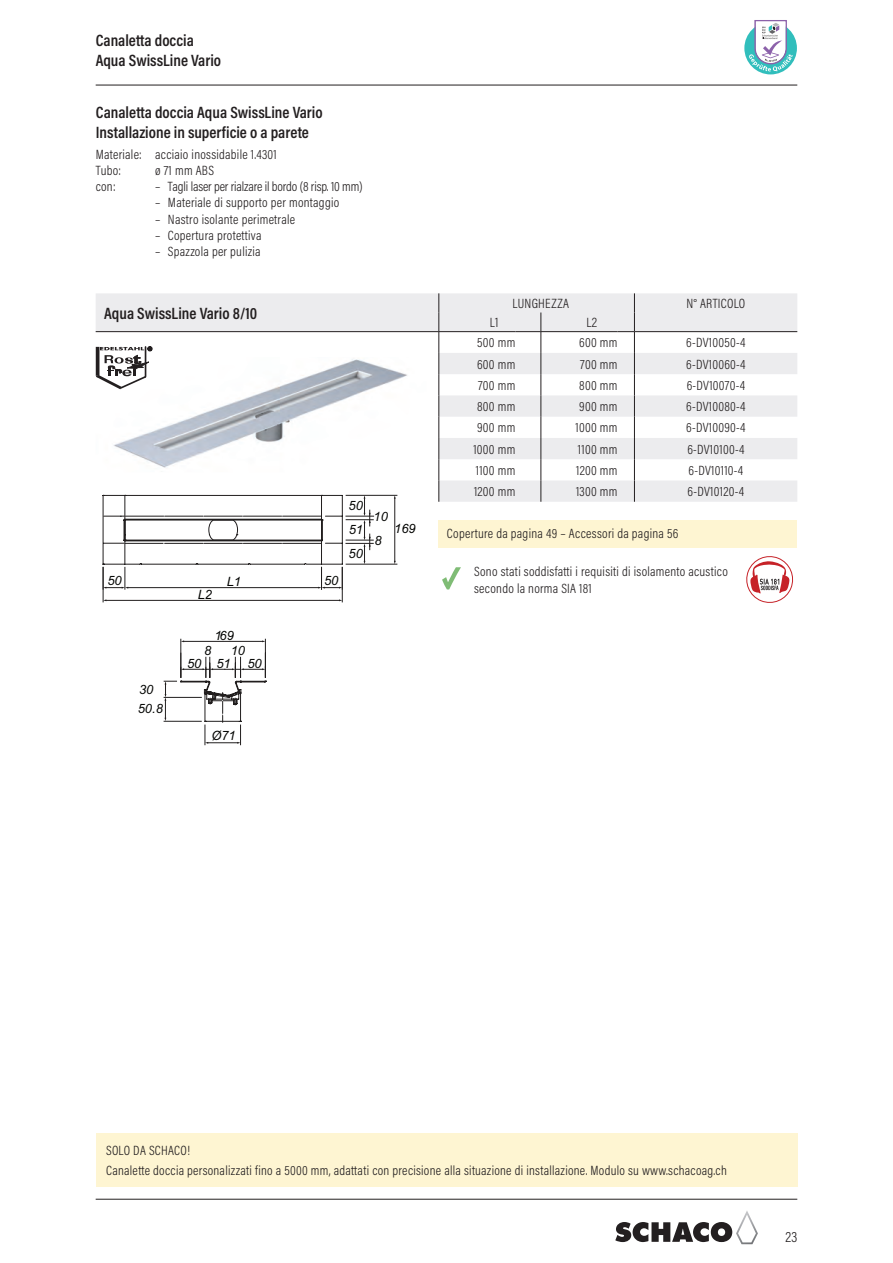
<style>
.page{position:relative;width:893px;height:1263px;background:#fff}
.page>*{position:absolute;margin:0;border:0;box-sizing:border-box;transform-origin:0 0}
.t1{font:600 16.5px/19.8px "Acumin Pro Cond";color:#231f20}
.t2{font:300 15px "Acumin Pro Cond";color:#231f20}
.t3{font:300 13.5px/16.2px "Acumin Pro Cond";letter-spacing:.02em;color:#231f20}
.t4{font:300 13.5px "Acumin Pro Cond";letter-spacing:-.01em;color:#231f20}
.t5{font:italic 12.9px/24.9px "Arial";color:#040503}
.s1{font-size:27px;color:#7fbc75}
</style>
<div class="page">
<hr style="left:96px;top:85px;width:701px;height:1px;background:#231f20">
<hr style="left:96px;top:1199px;width:701px;height:1px;background:#231f20">
<svg style="left:615px;top:1211px;width:143px;height:33px"></svg>
<svg style="left:96px;top:293px;width:701px;height:209px"></svg>
<hr style="left:96px;top:331px;width:343px;height:1px;background:#231f20">
<hr style="left:439px;top:331px;width:76px;height:1px;background:#231f20">
<hr style="left:541px;top:331px;width:76px;height:1px;background:#231f20">
<hr style="left:634px;top:331px;width:163px;height:1px;background:#231f20">
<svg style="left:439px;top:293px;width:1px;height:209px"></svg>
<svg style="left:515px;top:312px;width:27px;height:190px"></svg>
<svg style="left:617px;top:293px;width:18px;height:209px"></svg>
<svg style="left:103px;top:495px;width:240px;height:187px"></svg>
<svg style="left:208px;top:519px;width:30px;height:22px"></svg>
<hr style="left:125px;top:495px;width:1px;height:69px;background:#211e1e">
<hr style="left:342px;top:567px;width:1px;height:35px;background:#211e1e">
<hr style="left:103px;top:567px;width:1px;height:35px;background:#211e1e">
<hr style="left:106px;top:600px;width:234px;height:1px;background:#211e1e">
<hr style="left:128px;top:587px;width:191px;height:1px;background:#211e1e">
<svg style="left:103px;top:567px;width:25px;height:22px"></svg>
<hr style="left:181px;top:639px;width:1px;height:38px;background:#211e1e">
<hr style="left:183px;top:641px;width:80px;height:1px;background:#211e1e">
<hr style="left:265px;top:639px;width:1px;height:38px;background:#211e1e">
<svg style="left:164px;top:653px;width:102px;height:92px"></svg>
<hr style="left:346px;top:495px;width:51px;height:1px;background:#211e1e">
<hr style="left:346px;top:564px;width:51px;height:1px;background:#211e1e">
<hr style="left:394px;top:498px;width:1px;height:63px;background:#211e1e">
<svg style="left:318px;top:495px;width:56px;height:94px"></svg>
<svg style="left:96px;top:346px;width:56px;height:43px"></svg>
<svg style="left:744px;top:22px;width:53px;height:52px"></svg>
<svg style="left:749px;top:20px;width:44px;height:51px"></svg>
<div style="left:96px;top:1133px;width:701px;height:54px;background:#fef5d2"></div>
<div style="left:438px;top:521px;width:359px;height:27px;background:#fef5d2"></div>
<svg style="left:746px;top:556px;width:47px;height:47px"></svg>
<p class="t1" style="left:96px;top:30px;width:127px">Canaletta doccia<br>Aqua SwissLine Vario</p>
<p class="t1" style="left:96px;top:102px;width:228px">Canaletta doccia Aqua SwissLine Vario<br>Installazione in superficie o a parete</p>
<p class="t3" style="left:96px;top:146px;width:183px">Materiale: acciaio inossidabile 1.4301<br>Tubo:</p>
<p class="t3" style="left:155px;top:162px;width:60px">ø 71 mm ABS</p>
<p class="t3" style="left:96px;top:178px;width:21px">con:</p>
<p class="t4" style="left:155px;top:178px;width:209px">– Tagli laser per rialzare il bordo (8 risp. 10 mm)</p>
<p class="t3" style="left:155px;top:194px;width:186px">– Materiale di supporto per montaggio</p>
<p class="t3" style="left:155px;top:211px;width:142px">– Nastro isolante perimetrale</p>
<p class="t3" style="left:155px;top:227px;width:108px">– Copertura protettiva</p>
<p class="t3" style="left:155px;top:243px;width:107px">– Spazzola per pulizia</p>
<p class="t1" style="left:104px;top:303px;width:155px">Aqua SwissLine Vario 8/10</p>
<p class="t5" style="left:107px;top:569px;width:16px">50</p>
<p class="t5" style="left:324px;top:569px;width:16px">50</p>
<p class="t5" style="left:227px;top:569px;width:16px">L1</p>
<p class="t5" style="left:198px;top:582px;width:16px">L2</p>
<p class="t5" style="left:349px;top:493px;width:16px">50</p>
<p class="t5" style="left:349px;top:541px;width:16px">50</p>
<p class="t5" style="left:349px;top:517px;width:16px">51</p>
<p class="t5" style="left:374px;top:504px;width:16px">10<br>8</p>
<p class="t5" style="left:394px;top:516px;width:23px">169</p>
<p class="t5" style="left:139px;top:677px;width:16px">30</p>
<p class="t5" style="left:138px;top:697px;width:26px">50.8</p>
<p class="t5" style="left:215px;top:623px;width:21px">169</p>
<p class="t5" style="left:204px;top:638px;width:9px">8</p>
<p class="t5" style="left:231px;top:638px;width:16px">10</p>
<p class="t5" style="left:187px;top:651px;width:16px">50</p>
<p class="t5" style="left:247px;top:651px;width:16px">50</p>
<p class="t5" style="left:216px;top:651px;width:16px">51</p>
<p class="t5" style="left:211px;top:723px;width:26px">Ø71</p>
<p class="t3" style="left:513px;top:295px;width:58px">LUNGHEZZA</p>
<p class="t3" style="left:686px;top:295px;width:60px">N° ARTICOLO</p>
<p class="t3" style="left:490px;top:314px;width:10px">L1</p>
<p class="t3" style="left:587px;top:314px;width:12px">L2</p>
<p class="t3" style="left:477px;top:334px;width:40px">500 mm</p>
<p class="t3" style="left:579px;top:334px;width:40px">600 mm</p>
<p class="t3" style="left:686px;top:334px;width:61px">6-DV10050-4</p>
<p class="t3" style="left:477px;top:355px;width:40px">600 mm</p>
<p class="t3" style="left:580px;top:355px;width:39px">700 mm</p>
<p class="t3" style="left:686px;top:355px;width:61px">6-DV10060-4</p>
<p class="t3" style="left:478px;top:377px;width:39px">700 mm</p>
<p class="t3" style="left:579px;top:377px;width:40px">800 mm</p>
<p class="t3" style="left:687px;top:377px;width:60px">6-DV10070-4</p>
<p class="t3" style="left:477px;top:398px;width:40px">800 mm</p>
<p class="t3" style="left:579px;top:398px;width:40px">900 mm</p>
<p class="t3" style="left:686px;top:398px;width:61px">6-DV10080-4</p>
<p class="t3" style="left:477px;top:419px;width:40px">900 mm</p>
<p class="t3" style="left:575px;top:419px;width:43px">1000 mm</p>
<p class="t3" style="left:686px;top:419px;width:61px">6-DV10090-4</p>
<p class="t3" style="left:473px;top:441px;width:43px">1000 mm</p>
<p class="t3" style="left:578px;top:441px;width:41px">1100 mm</p>
<p class="t3" style="left:687px;top:441px;width:59px">6-DV10100-4</p>
<p class="t3" style="left:476px;top:462px;width:41px">1100 mm</p>
<p class="t3" style="left:576px;top:462px;width:43px">1200 mm</p>
<p class="t3" style="left:689px;top:462px;width:56px">6-DV10110-4</p>
<p class="t3" style="left:474px;top:483px;width:43px">1200 mm</p>
<p class="t3" style="left:576px;top:483px;width:43px">1300 mm</p>
<p class="t3" style="left:688px;top:483px;width:58px">6-DV10120-4</p>
<p class="t3" style="left:447px;top:525px;width:233px">Coperture da pagina 49 – Accessori da pagina 56</p>
<p class="t3" style="left:474px;top:563px;width:255px;text-indent:-31px"><span class="s1">✓</span> Sono stati soddisfatti i requisiti di isolamento acustico secondo la norma SIA 181</p>
<p class="t3" style="left:106px;top:1139px;width:622px;line-height:20.4px">SOLO DA SCHACO!<br>Canalette doccia personalizzati fino a 5000 mm, adattati con precisione alla situazione di installazione. Modulo su www.schacoag.ch</p>
<p class="t2" style="left:785px;top:1227px;width:13px">23</p>
</div>
